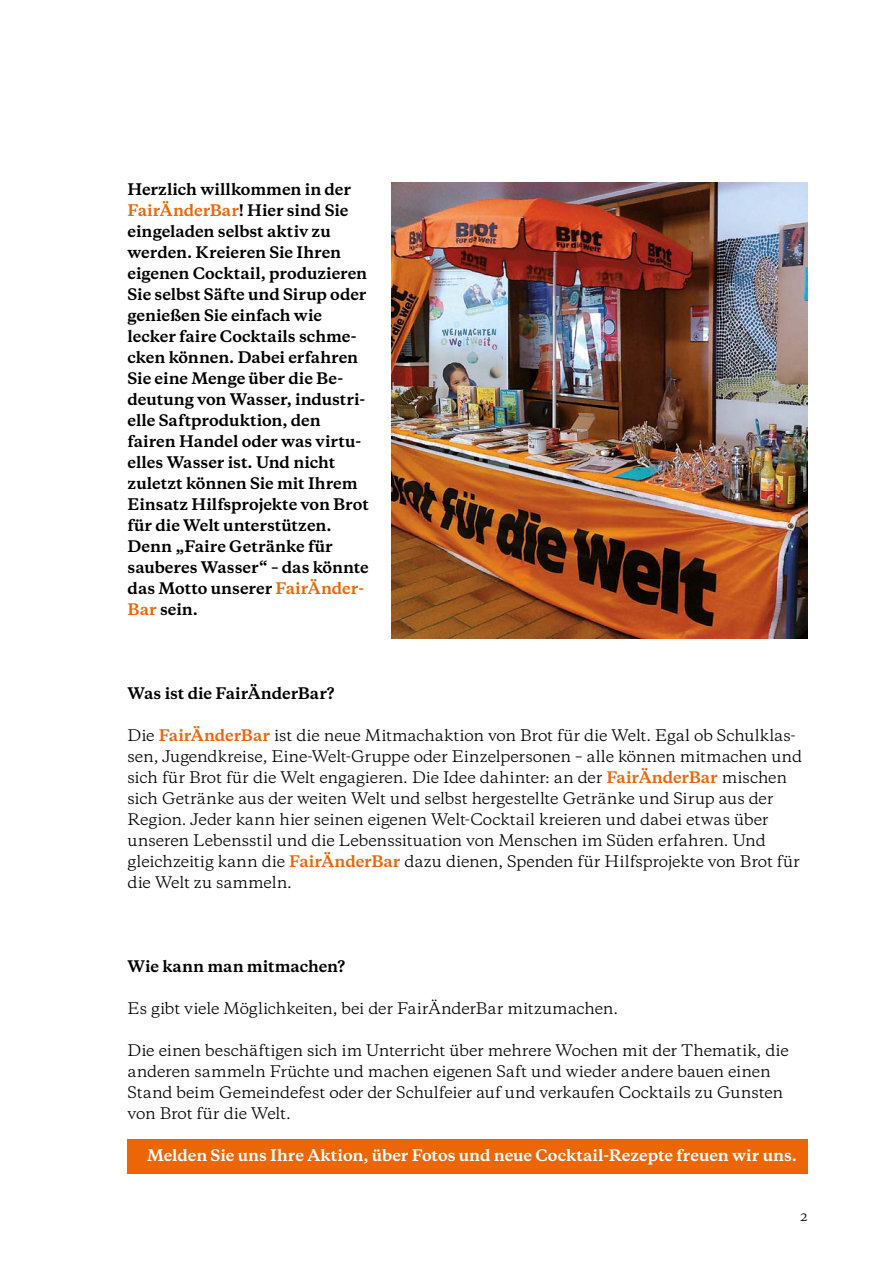
<style>
.page{position:relative;width:893px;height:1263px;background:#fff}
.page>*{position:absolute;margin:0;border:0;box-sizing:border-box;transform-origin:0 0}
.t1{font:15px/21px "Galaxie Copernicus";letter-spacing:-.015em;color:#000}
.t2{font:700 15px/21px "Galaxie Copernicus";letter-spacing:-.005em;color:#000}
.t3{font:700 15px "Galaxie Copernicus";color:#fff}
.t4{font:13.5px "Galaxie Copernicus";color:#000}
.s1{color:#ec6608}
.s2{font-weight:700;color:#ec6608}
</style>
<div class="page">
<div style="left:128px;top:1140px;width:680px;height:34px;background:#ec6608"></div>
<img style="left:391px;top:183px;width:417px;height:455px">
<p class="t2" style="left:128px;top:179px;width:243px">Herzlich willkommen in der<br><span class="s1">FairÄnderBar</span>! Hier sind Sie eingeladen selbst aktiv zu werden. Kreieren Sie Ihren eigenen Cocktail, produzieren<br>Sie selbst Säfte und Sirup oder genießen Sie einfach wie lecker faire Cocktails schme&shy;cken können. Dabei erfahren<br>Sie eine Menge über die Be&shy;deutung von Wasser, industri&shy;elle Saftproduktion, den fairen Handel oder was virtu&shy;elles Wasser ist. Und nicht zuletzt können Sie mit Ihrem<br>Einsatz Hilfsprojekte von Brot für die Welt unterstützen.<br>Denn „Faire Getränke für sauberes Wasser“ – das könnte das Motto unserer <span class="s1">FairÄnder-<br>Bar</span> sein.</p>
<p class="t2" style="left:128px;top:683px;width:208px">Was ist die FairÄnderBar?</p>
<p class="t1" style="left:128px;top:725px;width:676px">Die <span class="s2">FairÄnderBar</span> ist die neue Mitmachaktion von Brot für die Welt. Egal ob Schulklas&shy;sen, Jugendkreise, Eine-Welt-Gruppe oder Einzelpersonen – alle können mitmachen und sich für Brot für die Welt engagieren. Die Idee dahinter: an der <span class="s2">FairÄnderBar</span> mischen sich Getränke aus der weiten Welt und selbst hergestellte Getränke und Sirup aus der Region. Jeder kann hier seinen eigenen Welt-Cocktail kreieren und dabei etwas über unseren Lebensstil und die Lebenssituation von Menschen im Süden erfahren. Und gleichzeitig kann die <span class="s2">FairÄnderBar</span> dazu dienen, Spenden für Hilfsprojekte von Brot für die Welt zu sammeln.</p>
<p class="t2" style="left:128px;top:956px;width:219px">Wie kann man mitmachen?</p>
<p class="t1" style="left:128px;top:998px;width:492px">Es gibt viele Möglichkeiten, bei der FairÄnderBar mitzumachen.</p>
<p class="t1" style="left:128px;top:1040px;width:663px">Die einen beschäftigen sich im Unterricht über mehrere Wochen mit der Thematik, die anderen sammeln Früchte und machen eigenen Saft und wieder andere bauen einen Stand beim Gemeindefest oder der Schulfeier auf und verkaufen Cocktails zu Gunsten von Brot für die Welt.</p>
<p class="t3" style="left:147px;top:1145px;width:651px">Melden Sie uns Ihre Aktion, über Fotos und neue Cocktail-Rezepte freuen wir uns.</p>
<p class="t4" style="left:800px;top:1206px;width:9px">2</p>
</div>
